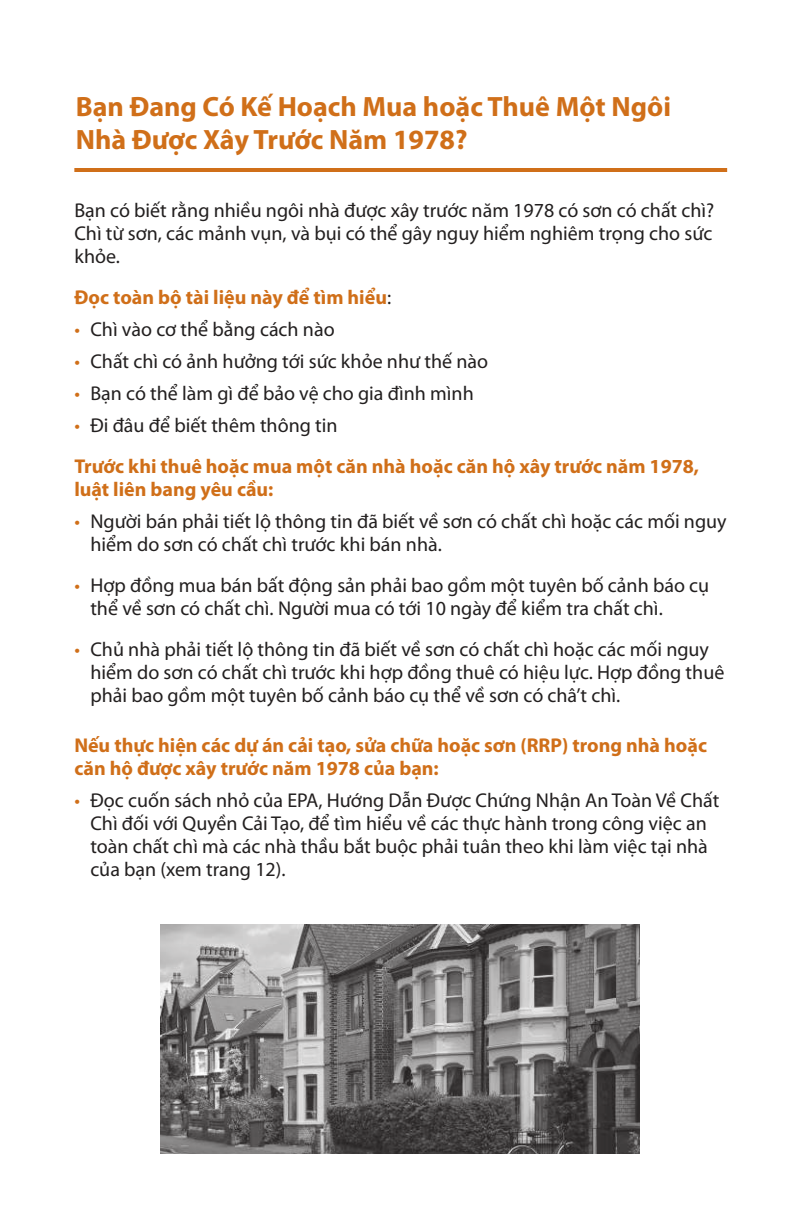
<style>
.page{position:relative;width:792px;height:1224px;background:#fff}
.page>*{position:absolute;margin:0;border:0;box-sizing:border-box;transform-origin:0 0}
.t1{font:700 28px/33.6px "Myriad Pro";color:#d06f19}
.t2{font:20px/23px "Myriad Pro";color:#221f1f}
.t3{font:700 20px/41px "Myriad Pro";color:#d06f19}
.s1{font-weight:400;color:#221f1f}
.s2{color:#d06f19}
.s3{font-weight:400}
</style>
<div class="page">
<hr style="left:74px;top:168px;width:653px;height:4px;background:#d06f19">
<img style="left:160px;top:924px;width:479px;height:230px">
<h1 class="t1" style="left:76px;top:89px;width:597px">Bạn Đang Có Kế Hoạch Mua hoặc Thuê Một Ngôi<br>Nhà Được Xây Trước Năm 1978?</h1>
<p class="t2" style="left:74px;top:198px;width:641px;text-align:justify">Bạn có biết rằng nhiều ngôi nhà được xây trước năm 1978 có sơn có chất chì?<br>Chì từ sơn, các mảnh vụn, và bụi có thể gây nguy hiểm nghiêm trọng cho sức kh e.</p>
<p class="t3" style="left:74px;top:276px;width:318px">Đọc toàn bộ tài liệu này để tìm hiểu<span class="s1">:</span></p>
<p class="t2" style="left:74px;top:317px;width:262px"><span class="s2">•</span> Chì vào cơ thể bằng cách nào</p>
<p class="t2" style="left:74px;top:349px;width:415px"><span class="s2">•</span> Chất chì có ảnh hưởng tới sức kh e như thế nào</p>
<p class="t2" style="left:74px;top:381px;width:401px"><span class="s2">•</span> Bạn có thể làm gì để bảo vệ cho gia đình mình</p>
<p class="t3" style="left:74px;top:404px;width:626px"><span class="s3">•</span> <span class="s1">Đi đâu để biết thêm thông tin<br></span>Trước khi thuê hoặc mua một căn nhà hoặc căn hộ xây trước năm 1978,</p>
<p class="t3" style="left:74px;top:468px;width:201px">luật liên bang yêu cầu:</p>
<p class="t2" style="left:90px;top:509px;width:638px;text-indent:-16px"><span class="s2">•</span> Người bán phải tiết lộ thông tin đã biết về sơn có chất chì hoặc các mối nguy hiểm do sơn có chất chì trước khi bán nhà.</p>
<p class="t2" style="left:90px;top:573px;width:620px;text-indent:-16px"><span class="s2">•</span> Hợp đồng mua bán bất động sản phải bao gồm một tuyên bố cảnh báo cụ thể về sơn có chất chì. Người mua có tới 10 ngày để kiểm tra chất chì.</p>
<p class="t2" style="left:90px;top:637px;width:636px;text-indent:-16px"><span class="s2">•</span> Chủ nhà phải tiết lộ thông tin đã biết về sơn có chất chì hoặc các mối nguy hiểm do sơn có chất chì trước khi hợp đồng thuê có hiệu lực. Hợp đồng thuê phải bao gồm một tuyên bố cảnh báo cụ thể về sơn có châ’t chì.</p>
<p class="t3" style="left:74px;top:733px;width:634px;line-height:23px">Nếu thực hiện các dự án cải tạo, sửa chữa hoặc sơn (RRP) trong nhà hoặc căn hộ được xây trước năm 1978 của bạn:</p>
<p class="t2" style="left:90px;top:788px;width:631px;text-indent:-16px"><span class="s2">•</span> Đọc cuốn sách nh của EPA, Hướng Dẫn Được Chứng Nhận An Toàn Về Chất Chì đối với Quyền Cải Tạo, để tìm hiểu về các thực hành trong công việc an toàn chất chì mà các nhà thầu bắt buộc phải tuân theo khi làm việc tại nhà của bạn (xem trang 12).</p>
</div>
